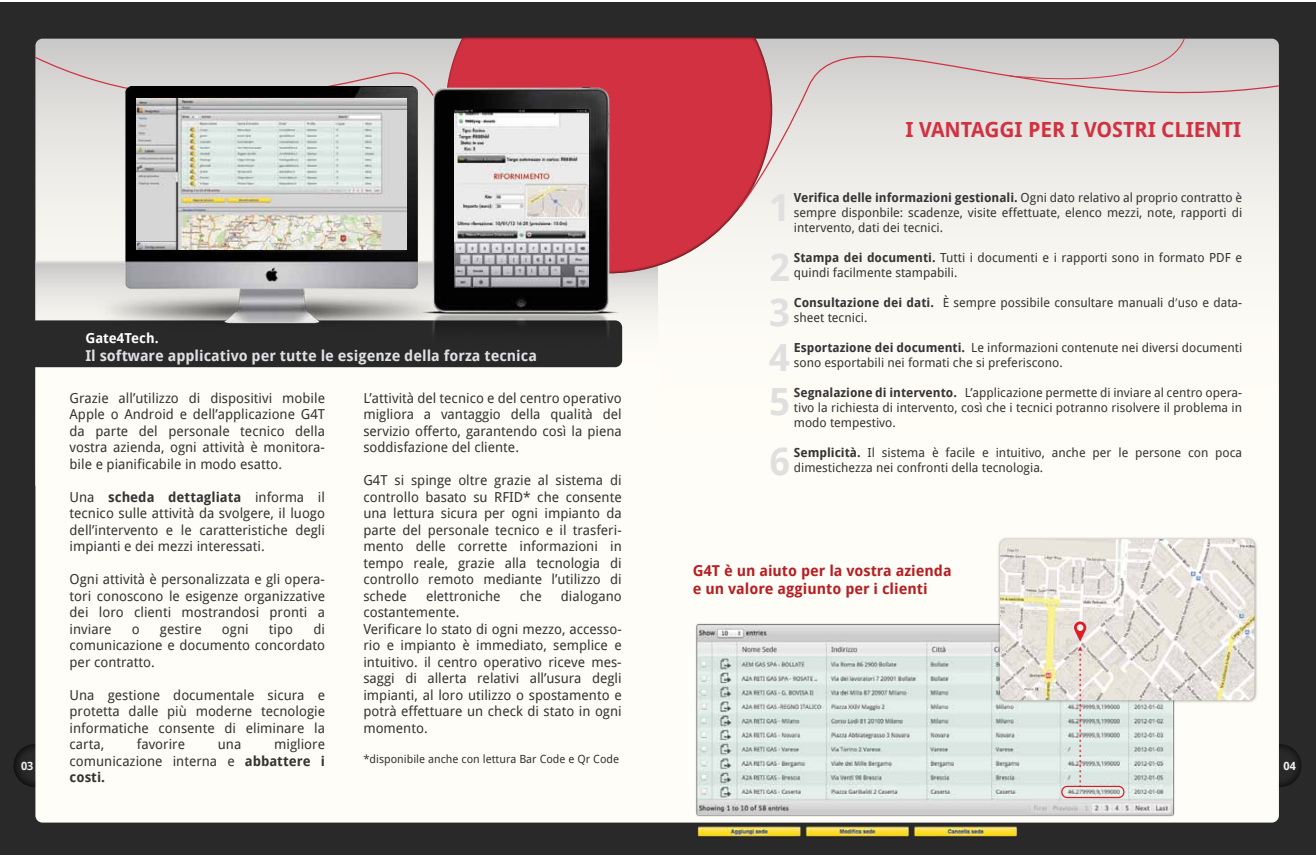
<style>
.page{position:relative;width:1316px;height:855px;background:#fff}
.page>*{position:absolute;margin:0;border:0;box-sizing:border-box;transform-origin:0 0}
.t1{font:700 37.5px/44.6px "Droid Sans";color:#e0e0e0}
.t2{font:700 20.88px "Droid Sans";color:#d13140}
.t3{font:700 15px/18px "Droid Sans";color:#b62024}
.t4{font:700 15px "Droid Sans";color:#dfe0e2}
.t5{font:13.75px/16.5px "Droid Sans";color:#353535;text-align:justify}
.t6{font:700 13.75px "Droid Sans";color:#fff}
.t7{font:12.5px/15px "Droid Sans";color:#353535}
.t8{font:11.25px "Droid Sans";color:#353535}
.t9{font:700 11.25px "Droid Sans";color:#f1f1f2}
.s1{font-weight:700}
.s2{font-family:"Myriad Pro"}
</style>
<div class="page">
<div style="left:0;top:2px;width:1316px;height:853px;background:#292929"></div>
<svg style="left:14px;top:744px;width:42px;height:43px"></svg>
<div style="left:1258px;top:744px;width:43px;height:43px;background:linear-gradient(to bottom,#232323,#222);border-radius:50%"></div>
<div style="left:35px;top:39px;width:1244px;height:784px;background:#fffdf7"></div>
<svg style="left:35px;top:260px;width:623px;height:226px;background:#fcfaf4"></svg>
<svg style="left:445px;top:37px;width:327px;height:236px;background:#d34955"></svg>
<svg style="left:35px;top:56px;width:418px;height:96px;background:#d3cfce"></svg>
<div style="left:25px;top:320px;width:597px;height:47px;background:#292929;border-radius:7px"></div>
<svg style="left:739px;top:37px;width:540px;height:171px;background:#e0d8d6"></svg>
<svg style="left:1009px;top:38px;width:176px;height:56px;background:#d0c8c8"></svg>
<img style="left:99px;top:87px;width:318px;height:237px">
<img style="left:137px;top:99px;width:270px;height:151px">
<img style="left:417px;top:87px;width:206px;height:261px">
<img style="left:455px;top:109px;width:133px;height:179px">
<img style="left:682px;top:618px;width:501px;height:219px">
<img style="left:996px;top:533px;width:265px;height:185px">
<img style="left:1000px;top:539px;width:254px;height:161px">
<div style="left:1061px;top:786px;width:63px;height:12px;border:1px solid #db1f26;border-radius:5px"></div>
<svg style="left:1074px;top:621px;width:12px;height:166px;background:#dccbc8"></svg>
<h2 class="t2" style="left:905px;top:117px;width:337px">I VANTAGGI PER I VOSTRI CLIENTI</h2>
<p class="t7" style="left:794px;top:191px;width:450px;text-align:justify"><span class="s1">Verifica delle informazioni gestionali.</span> Ogni dato relativo al proprio contratto è sempre disponbile: scadenze, visite effettuate, elenco mezzi, note, rapporti di intervento, dati dei tecnici.</p>
<p class="t7" style="left:794px;top:251px;width:450px"><span class="s1">Stampa dei documenti.</span> Tutti i documenti e i rapporti sono in formato PDF e quindi facilmente stampabili.</p>
<p class="t7" style="left:794px;top:296px;width:450px"><span class="s1">Consultazione dei dati.</span> È sempre possibile consultare manuali d<span class="s2">’</span>uso e data&shy;sheet tecnici.</p>
<p class="t7" style="left:794px;top:341px;width:450px"><span class="s1">Esportazione dei documenti.</span> Le informazioni contenute nei diversi documenti sono esportabili nei formati che si preferiscono.</p>
<p class="t7" style="left:794px;top:386px;width:450px;text-align:justify"><span class="s1">Segnalazione di intervento.</span> L’applicazione permette di inviare al centro opera&shy;tivo la richiesta di intervento, così che i tecnici potranno risolvere il problema in modo tempestivo.</p>
<p class="t7" style="left:794px;top:446px;width:450px"><span class="s1">Semplicità.</span> Il sistema è facile e intuitivo, anche per le persone con poca dimestichezza nei confronti della tecnologia.</p>
<h1 class="t1" style="left:769px;top:178px;width:22px;line-height:59.6px">1<br>2</h1>
<h1 class="t1" style="left:769px;top:290px;width:22px;text-align:justify">3<br>4<br>5</h1>
<h1 class="t1" style="left:769px;top:440px;width:22px">6</h1>
<p class="t6" style="left:85px;top:330px;width:75px">Gate4Tech.</p>
<p class="t4" style="left:85px;top:347px;width:453px">Il software applicativo per tutte le esigenze della forza tecnica</p>
<p class="t5" style="left:363px;top:390px;width:260px">L’attività del tecnico e del centro operativo migliora a vantaggio della qualità del servizio offerto, garantendo così la piena soddisfazione del cliente.</p>
<p class="t5" style="left:363px;top:472px;width:260px">G4T si spinge oltre grazie al sistema di controllo basato su RFID* che consente una lettura sicura per ogni impianto da parte del personale tecnico e il trasferi&shy;mento delle corrette informazioni in tempo reale, grazie alla tecnologia di controllo remoto mediante l’utilizzo di schede</p>
<p class="t5" style="left:70px;top:390px;width:257px">Grazie all’utilizzo di dispositivi mobile Apple o Android e dell’applicazione G4T da parte del personale tecnico della vostra azienda, ogni attività è monitora&shy;bile e pianificabile in modo esatto.</p>
<p class="t5" style="left:70px;top:489px;width:257px">Una <span class="s1">scheda dettagliata</span> informa il tecnico sulle attività da svolgere, il luogo dell’intervento e le caratteristiche degli impianti e dei mezzi interessati.</p>
<p class="t5" style="left:70px;top:571px;width:257px">Ogni attività è personalizzata e gli opera&shy;tori conoscono le esigenze organizzative dei loro clienti mostrandosi pronti a inviare</p>
<p class="t3" style="left:693px;top:562px;width:260px">G4T è un aiuto per la vostra azienda e un valore aggiunto per i clienti</p>
<p class="t5" style="left:426px;top:588px;width:76px">elettroniche</p>
<p class="t5" style="left:520px;top:588px;width:23px">che</p>
<p class="t5" style="left:561px;top:588px;width:62px">dialogano</p>
<p class="t5" style="left:363px;top:604px;width:260px;text-align:left">costantemente.<br>Verificare lo stato di ogni mezzo, accesso&shy;rio e impianto è immediato, semplice e intuitivo. il centro operativo riceve mes&shy;saggi di allerta relativi all’usura degli impianti, al loro utilizzo o spostamento e potrà effettuare un check di stato in ogni momento.</p>
<p class="t8" style="left:363px;top:752px;width:257px">*disponibile anche con lettura Bar Code e Qr Code</p>
<p class="t5" style="left:70px;top:621px;width:257px;text-indent:244px">di comunicazione e documento concordato per contratto.</p>
<p class="t5" style="left:70px;top:687px;width:257px">Una gestione documentale sicura e protetta dalle più moderne tecnologie informatiche consente di eliminare la carta,</p>
<p class="t5" style="left:132px;top:621px;width:9px">o</p>
<p class="t5" style="left:160px;top:621px;width:43px">gestire</p>
<p class="t5" style="left:222px;top:621px;width:28px">ogni</p>
<p class="t5" style="left:269px;top:621px;width:26px">tipo</p>
<p class="t5" style="left:137px;top:736px;width:50px">favorire</p>
<p class="t5" style="left:218px;top:736px;width:25px">una</p>
<p class="t5" style="left:70px;top:736px;width:257px;text-indent:205px">migliore comunicazione interna e <span class="s1">abbattere i costi.</span></p>
<p class="t9" style="left:21px;top:759px;width:14px">03</p>
<p class="t9" style="left:1283px;top:759px;width:14px">04</p>
</div>
